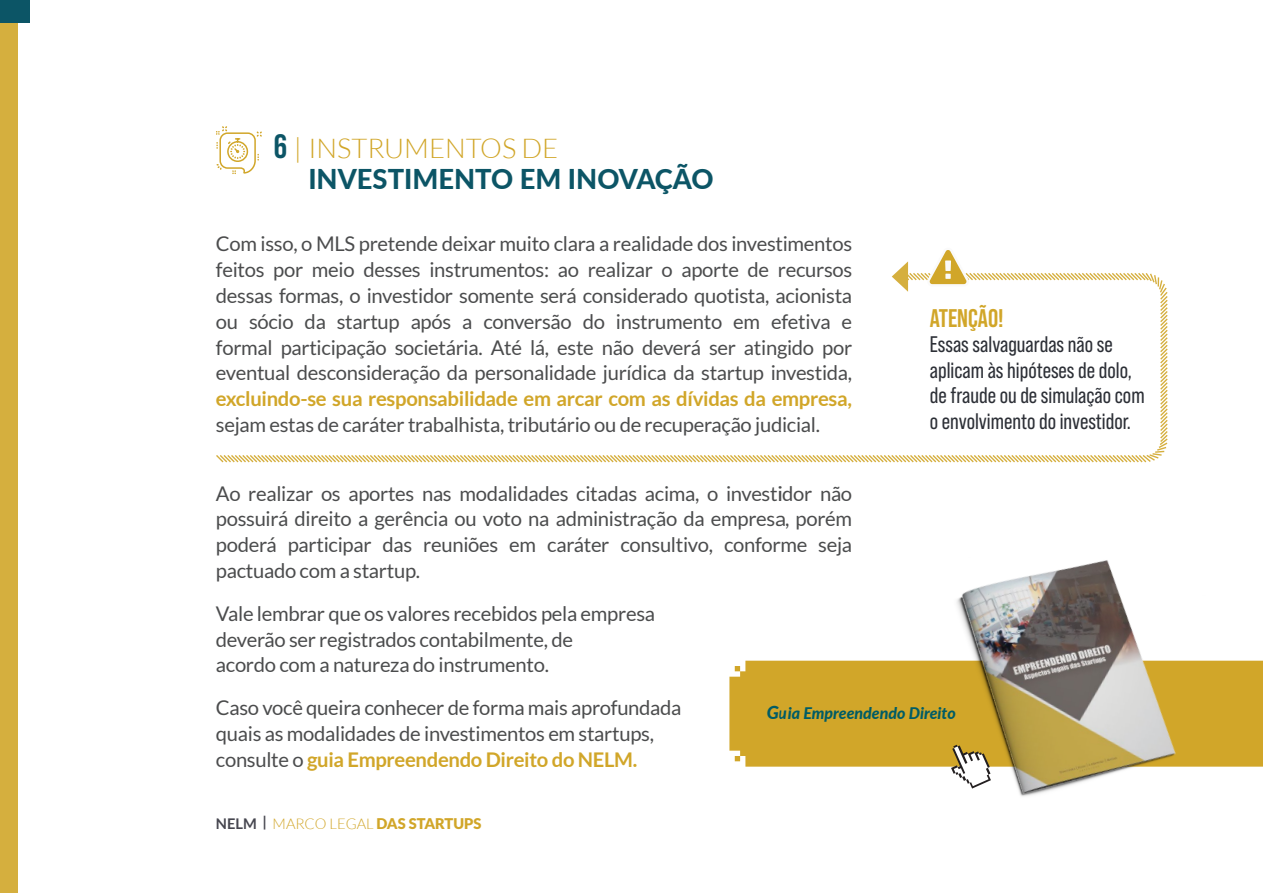
<style>
.page{position:relative;width:1263px;height:893px;background:#fff}
.page>*{position:absolute;margin:0;border:0;box-sizing:border-box;transform-origin:0 0}
.t1{font:800 27.3px/31.5px "Lato";color:#0c5566}
.t2{font:700 25.5px "Bebas Neue Pro";color:#d1a629}
.t3{font:22.5px/25.5px "Bebas Neue Pro";color:#2c2f36}
.texto_corrido{font:20.25px/25.8px "Lato";letter-spacing:-.015em;color:#4b4c4d;text-align:justify}
.t4{font:italic 800 16.05px "Lato";color:#005c65}
.t5{font:900 14.7px "Lato";color:#d1a629}
.s1{font-family:"Bebas Neue Pro";font-weight:700;font-size:33.75px}
.s2{font-weight:300;color:#d1a629}
.s3{font-weight:700;color:#d1a629}
.s4{font-size:18px}
.s5{font-weight:700;color:#46464f}
.s6{font-weight:300}
</style>
<div class="page">
<div style="left:0;top:0;width:18px;height:893px;background:#d5af3e"></div>
<svg style="left:216px;top:126px;width:46px;height:48px"></svg>
<svg style="left:216px;top:271px;width:952px;height:192px"></svg>
<svg style="left:892px;top:261px;width:16px;height:31px"></svg>
<svg style="left:923px;top:250px;width:50px;height:205px"></svg>
<div style="left:0;top:0;width:30px;height:22px;background:#0c5566"></div>
<svg style="left:729px;top:661px;width:68px;height:106px;background:#d3ab36"></svg>
<img style="left:797px;top:455px;width:466px;height:342px">
<p class="t1" style="left:308px;top:131px;width:407px;text-indent:-34px"><span class="s1">6</span> <span class="s2">| INSTRUMENTOS DE<br></span>INVESTIMENTO EM INOVAÇÃO</p>
<p class="texto_corrido" style="left:216px;top:231px;width:638px">Com isso, o MLS pretende deixar muito clara a realidade dos investimentos feitos por meio desses instrumentos: ao realizar o aporte de recursos dessas formas, o investidor somente será considerado quotista, acionista ou sócio da startup após a conversão do instrumento em efetiva e formal participação societária. Até lá, este não deverá ser atingido por eventual desconsideração da personalidade jurídica da startup investida, <span class="s3">excluindo-se sua responsabilidade em arcar com as dívidas da empresa, </span>sejam estas de caráter trabalhista, tributário ou de recuperação judicial.</p>
<p class="t2" style="left:930px;top:304px;width:75px">ATENÇÃO!</p>
<p class="t3" style="left:930px;top:332px;width:216px">Essas salvaguardas não se aplicam às hipóteses de dolo, de fraude ou de simulação com o envolvimento do investidor.</p>
<p class="texto_corrido" style="left:216px;top:480px;width:638px">Ao realizar os aportes nas modalidades citadas acima, o investidor não possuirá direito a gerência ou voto na administração da empresa, porém poderá participar das reuniões em caráter consultivo, conforme seja pactuado com a startup.</p>
<p class="texto_corrido" style="left:216px;top:600px;width:441px;text-align:left">Vale lembrar que os valores recebidos pela empresa deverão ser registrados contabilmente, de<br>acordo com a natureza do instrumento.</p>
<p class="texto_corrido" style="left:216px;top:695px;width:467px;text-align:left">Caso você queira conhecer de forma mais aprofundada quais as modalidades de investimentos em startups, consulte o <span class="s3">guia Empreendendo Direito do NELM.</span></p>
<p class="t4" style="left:767px;top:702px;width:190px"><span class="s4">G</span>uia Empreendendo Direito</p>
<p class="t5" style="left:216px;top:815px;width:267px"><span class="s5">NELM </span><sup>|</sup> <span class="s6">MARCO LEGAL</span> DAS STARTUPS</p>
</div>
